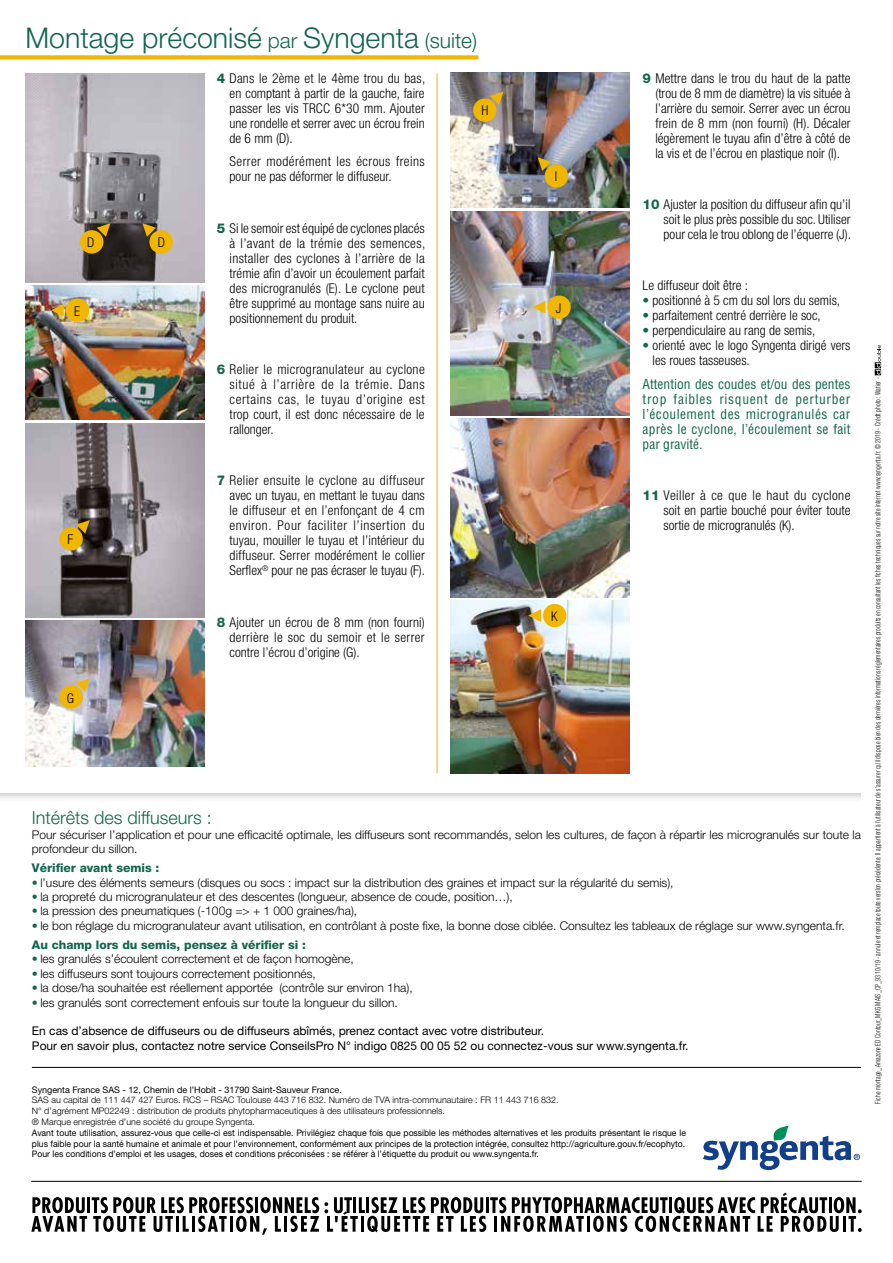
<style>
.page{position:relative;width:893px;height:1263px;background:#fff}
.page>*{position:absolute;margin:0;border:0;box-sizing:border-box;transform-origin:0 0}
.t1{font:300 28.5px "Helvetica Neue LT";color:#12664d}
.t2{font:300 18px "Helvetica Neue LT";color:#12664d}
.t3{font:300 condensed 13.5px/15px "Helvetica Neue LT";color:#000;text-align:justify}
.t4{font:condensed 13.5px/15px "Helvetica";letter-spacing:.015em;color:#12664d;text-align:justify}
.t5{font:300 condensed 13.5px/15px "Helvetica Neue LT";letter-spacing:.03em;color:#000}
.t6{font:300 12px/14.4px "Helvetica Neue LT";color:#000}
.t7{font:12px/14.4px "Helvetica Neue LT";color:#000}
.t8{font:800 12px "Helvetica Neue LT";color:#12664d}
.t9{font:9px/10.8px "Helvetica Neue LT";color:#000;text-align:justify;scale:.96 1}
.t10{font:300 9px/10.8px "Helvetica Neue LT";color:#000}
.t11{font:9px "Helvetica Neue LT";color:#000}
.t12{font:300 condensed 7.5px "Helvetica Neue LT";letter-spacing:.015em;color:#000;scale:.8 1}
.s1{font-size:21px}
.s2{font-weight:800;font-stretch:normal;color:#12664d}
.s3{color:#12664d}
.s4{font-weight:800;color:#12664d}
</style>
<div class="page">
<div style="left:0;top:55px;width:478px;height:5px;background:#f0b600"></div>
<img style="left:26px;top:73px;width:178px;height:209px">
<img style="left:26px;top:285px;width:178px;height:135px">
<img style="left:26px;top:423px;width:178px;height:194px">
<img style="left:26px;top:620px;width:178px;height:147px">
<img style="left:451px;top:72px;width:178px;height:136px">
<img style="left:451px;top:419px;width:178px;height:179px">
<div style="left:66px;top:298px;width:23px;height:24px;background:#f0b600;border-radius:50%"></div>
<svg style="left:51px;top:304px;width:13px;height:13px"></svg>
<svg style="left:79px;top:223px;width:31px;height:32px"></svg>
<svg style="left:142px;top:223px;width:32px;height:32px"></svg>
<svg style="left:58px;top:678px;width:32px;height:32px"></svg>
<svg style="left:58px;top:520px;width:32px;height:32px"></svg>
<svg style="left:472px;top:92px;width:31px;height:31px"></svg>
<svg style="left:538px;top:157px;width:31px;height:32px"></svg>
<img style="left:451px;top:211px;width:178px;height:205px">
<div style="left:547px;top:296px;width:24px;height:23px;background:#f0b600;border-radius:50%"></div>
<svg style="left:533px;top:301px;width:12px;height:13px"></svg>
<img style="left:451px;top:601px;width:178px;height:172px">
<div style="left:543px;top:604px;width:23px;height:23px;background:#f0b600;border-radius:50%"></div>
<svg style="left:528px;top:609px;width:13px;height:13px"></svg>
<hr style="left:437px;top:73px;width:1px;height:700px;background:#f0b600">
<svg style="left:31px;top:1193px;width:831px;height:42px"></svg>
<hr style="left:31px;top:1181px;width:831px;height:1px;background:#000">
<svg style="left:703px;top:1126px;width:157px;height:44px"></svg>
<hr style="left:32px;top:1067px;width:829px;height:1px;background:#000">
<svg style="left:875px;top:345px;width:6px;height:30px"></svg>
<h1 class="t1" style="left:26px;top:20px;width:453px">Montage préconisé <span class="s1">par</span> Syngenta <span class="s1">(suite)</span></h1>
<p class="t3" style="left:230px;top:71px;width:197px;text-indent:-13px"><span class="s2">4</span> Dans le 2ème et le 4ème trou du bas, en comptant à partir de la gauche, faire passer les vis TRCC 6*30 mm. Ajouter une rondelle et serrer avec un écrou frein de 6 mm (D).</p>
<p class="t5" style="left:230px;top:154px;width:197px">Serrer modérément les écrous freins pour ne pas déformer le diffuseur.</p>
<p class="t3" style="left:230px;top:220px;width:197px;text-indent:-13px"><span class="s2">5</span> Si le semoir est équipé de cyclones placés à l’avant de la trémie des semences, installer des cyclones à l’arrière de la trémie afin d’avoir un écoulement parfait des microgranulés (E). Le cyclone peut être supprimé au montage sans nuire au positionnement du produit.</p>
<p class="t3" style="left:230px;top:362px;width:197px;text-indent:-13px"><span class="s2">6</span> Relier le microgranulateur au cyclone situé à l’arrière de la trémie. Dans certains cas, le tuyau d’origine est trop court, il est donc nécessaire de le rallonger.</p>
<p class="t3" style="left:230px;top:473px;width:197px;text-indent:-13px"><span class="s2">7</span> Relier ensuite le cyclone au diffuseur avec un tuyau, en mettant le tuyau dans le diffuseur et en l’enfonçant de 4 cm environ. Pour faciliter l’insertion du tuyau, mouiller le tuyau et l’intérieur du diffuseur. Serrer modérément le collier Serflex<sup>®</sup> pour ne pas écraser le tuyau (F).</p>
<p class="t3" style="left:230px;top:614px;width:197px;text-indent:-13px"><span class="s2">8</span> Ajouter un écrou de 8 mm (non fourni) derrière le soc du semoir et le serrer contre l’écrou d’origine (G).</p>
<p class="t3" style="left:482px;top:103px;width:9px">H</p>
<p class="t3" style="left:87px;top:234px;width:9px">D</p>
<p class="t3" style="left:158px;top:235px;width:9px">D</p>
<p class="t3" style="left:74px;top:303px;width:7px">E</p>
<p class="t3" style="left:67px;top:532px;width:7px">F</p>
<p class="t3" style="left:67px;top:690px;width:9px">G</p>
<p class="t3" style="left:555px;top:169px;width:4px">I</p>
<p class="t3" style="left:556px;top:300px;width:7px">J</p>
<p class="t3" style="left:551px;top:608px;width:8px">K</p>
<p class="t3" style="left:655px;top:71px;width:197px;text-indent:-13px"><span class="s2">9</span> Mettre dans le trou du haut de la patte (trou de 8 mm de diamètre) la vis située à l’arrière du semoir. Serrer avec un écrou frein de 8 mm (non fourni) (H). Décaler légèrement le tuyau afin d’être à côté de la vis et de l’écrou en plastique noir (I).</p>
<p class="t3" style="left:664px;top:197px;width:189px;text-indent:-21px"><span class="s2">10</span> Ajuster la position du diffuseur afin qu’il soit le plus près possible du soc. Utiliser pour cela le trou oblong de l’équerre (J).</p>
<p class="t3" style="left:643px;top:278px;width:107px">Le diffuseur doit être :</p>
<p class="t3" style="left:643px;top:293px;width:199px"><span class="s3">•</span> positionné à 5 cm du sol lors du semis,</p>
<p class="t3" style="left:643px;top:308px;width:180px"><span class="s3">•</span> parfaitement centré derrière le soc,</p>
<p class="t3" style="left:643px;top:323px;width:174px"><span class="s3">•</span> perpendiculaire au rang de semis,</p>
<p class="t3" style="left:653px;top:338px;width:199px;text-indent:-10px"><span class="s3">•</span> orienté avec le logo Syngenta dirigé vers les roues tasseuses.</p>
<p class="t4" style="left:643px;top:376px;width:209px">Attention des coudes et/ou des pentes trop faibles risquent de perturber l’écoulement des microgranulés car après le cyclone, l’écoulement se fait par gravité.</p>
<p class="t3" style="left:664px;top:488px;width:188px;text-indent:-21px"><span class="s2">11</span> Veiller à ce que le haut du cyclone soit en partie bouché pour éviter toute sortie de microgranulés (K).</p>
<h2 class="t2" style="left:32px;top:807px;width:182px">Intérêts des diffuseurs :</h2>
<p class="t6" style="left:32px;top:827px;width:831px">Pour sécuriser l’application et pour une efficacité optimale, les diffuseurs sont recommandés, selon les cultures, de façon à répartir les microgranulés sur toute la profondeur du sillon.</p>
<p class="t8" style="left:32px;top:861px;width:129px">Vérifier avant semis :</p>
<p class="t6" style="left:32px;top:875px;width:643px"><span class="s3">•</span> l’usure des éléments semeurs (disques ou socs : impact sur la distribution des graines et impact sur la régularité du semis),</p>
<p class="t6" style="left:32px;top:889px;width:482px"><span class="s3">•</span> la propreté du microgranulateur et des descentes (longueur, absence de coude, position…),</p>
<p class="t6" style="left:32px;top:904px;width:327px"><span class="s3">•</span> la pression des pneumatiques (-100g =&gt; + 1 000 graines/ha),</p>
<p class="t6" style="left:32px;top:916px;width:814px;line-height:19.2px"><span class="s3">•</span> le bon réglage du microgranulateur avant utilisation, en contrôlant à poste fixe, la bonne dose ciblée. Consultez les tableaux de réglage sur www.syngenta.fr.<br><span class="s4">Au champ lors du semis, pensez à vérifier si :</span></p>
<p class="t6" style="left:32px;top:952px;width:323px"><span class="s3">•</span> les granulés s’écoulent correctement et de façon homogène,</p>
<p class="t6" style="left:32px;top:966px;width:285px"><span class="s3">•</span> les diffuseurs sont toujours correctement positionnés,</p>
<p class="t6" style="left:32px;top:980px;width:382px"><span class="s3">•</span> la dose/ha souhaitée est réellement apportée (contrôle sur environ 1ha),</p>
<p class="t6" style="left:32px;top:995px;width:367px"><span class="s3">•</span> les granulés sont correctement enfouis sur toute la longueur du sillon.</p>
<p class="t7" style="left:32px;top:1024px;width:658px">En cas d’absence de diffuseurs ou de diffuseurs abîmés, prenez contact avec votre distributeur.<br>Pour en savoir plus, contactez notre service ConseilsPro N° indigo 0825 00 05 52 ou connectez-vous sur www.syngenta.fr.</p>
<p class="t11" style="left:32px;top:1084px;width:311px">Syngenta France SAS - 12, Chemin de l’Hobit - 31790 Saint-Sauveur France.</p>
<p class="t10" style="left:32px;top:1094px;width:528px">SAS au capital de 111 447 427 Euros. RCS – RSAC Toulouse 443 716 832. Numéro de TVA intra-communautaire : FR 11 443 716 832.<br>N° d’agrément MP02249 : distribution de produits phytopharmaceutiques à des utilisateurs professionnels.<br>® Marque enregistrée d’une société du groupe Syngenta.</p>
<p class="t9" style="left:32px;top:1127px;width:683px">Avant toute utilisation, assurez-vous que celle-ci est indispensable. Privilégiez chaque fois que possible les méthodes alternatives et les produits présentant le risque le plus faible pour la santé humaine et animale et pour l’environnement, conformément aux principes de la protection intégrée, consultez http://agriculture.gouv.fr/ecophyto.<br>Pour les conditions d’emploi et les usages, doses et conditions préconisées : se référer à l’étiquette du produit ou www.syngenta.fr.</p>
<p class="t12" style="left:874px;top:1103px;width:909px;rotate:-90deg">Fiche montage_Amazone ED Contour_MKG MAIS_CP_93 10/19 - annule et remplace toute version précédente. Il appartient à l’utilisateur de s’assurer qu’il dispose bien des dernières informations réglementaires produits en consultant les fiches techniques sur notre site internet www.syngenta.fr. © 2019 - Crédit photo : Watier -</p>
</div>
